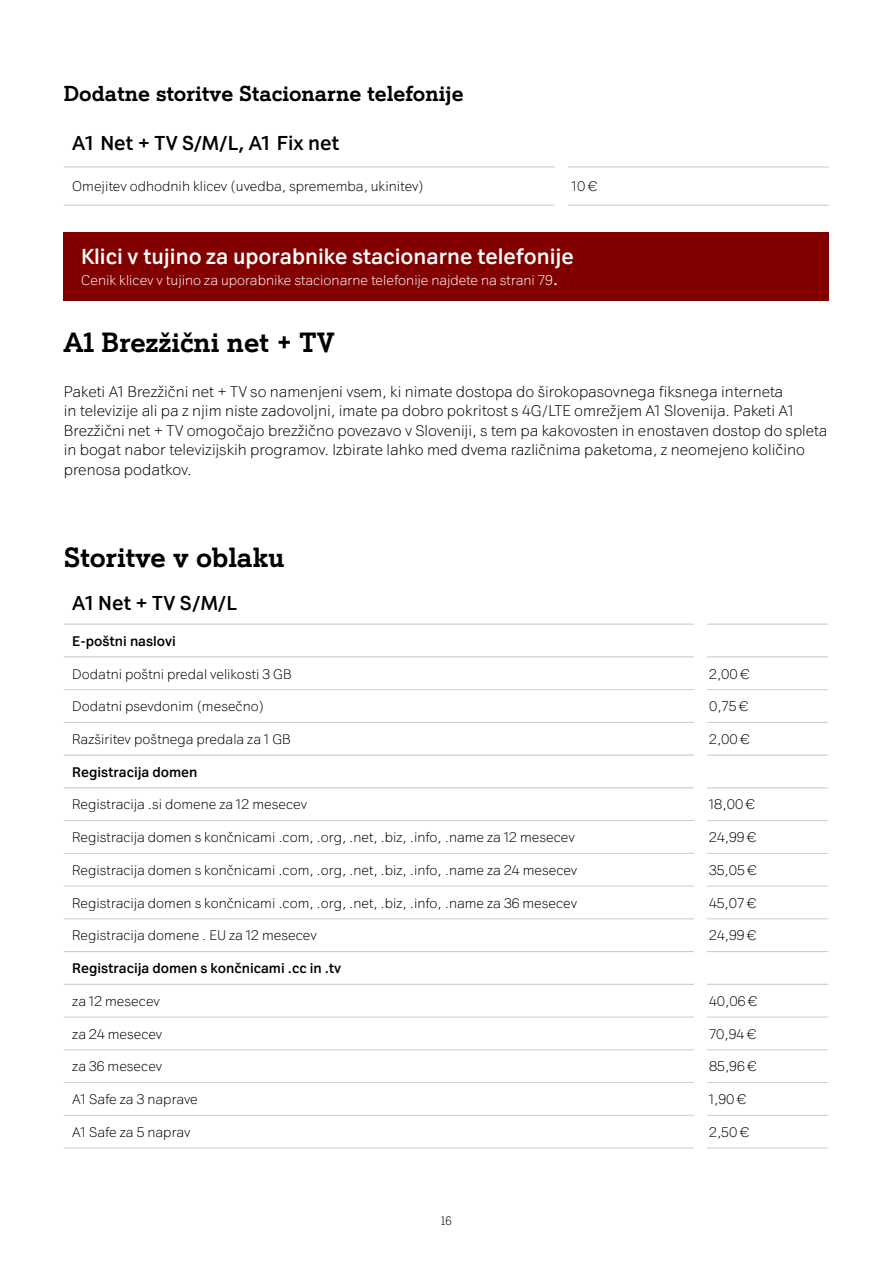
<style>
.page{position:relative;width:893px;height:1263px;background:#fff}
.page>*{position:absolute;margin:0;border:0;box-sizing:border-box;transform-origin:0 0}
.t1{font:700 27px "A1 Serif";color:#000}
.t2{font:700 21px "A1 Sans";color:#fff}
.t3{font:700 21px "A1 Serif";color:#000}
.t4{font:700 19.5px "A1 Sans";color:#000}
.t5{font:300 15px/19.5px "A1 Sans";color:#000}
.t6{font:300 13.5px "A1 Sans";color:#000}
.t7{font:300 13.5px "A1 Sans";color:#fff}
.t8{font:700 13.5px "A1 Sans";color:#000}
.t9{font:300 12px "A1 Serif";color:#000}
.s1{font-weight:400;font-size:18px}
</style>
<div class="page">
<svg style="left:64px;top:167px;width:765px;height:66px"></svg>
<hr style="left:64px;top:166px;width:491px;height:1px;background:#ccc">
<hr style="left:555px;top:166px;width:127px;height:1px;background:#ccc">
<hr style="left:682px;top:166px;width:153px;height:1px;background:#ccc">
<hr style="left:64px;top:205px;width:491px;height:1px;background:#ccc">
<div style="left:549px;top:206px;width:12px;height:37px;background:#fff"></div>
<div style="left:676px;top:206px;width:12px;height:37px;background:#fff"></div>
<hr style="left:555px;top:205px;width:127px;height:1px;background:#ccc">
<hr style="left:682px;top:205px;width:147px;height:1px;background:#ccc">
<div style="left:64px;top:233px;width:765px;height:68px;background:#820000"></div>
<div style="left:555px;top:72px;width:13px;height:157px;background:#fff"></div>
<hr style="left:64px;top:918px;width:631px;height:1px;background:#ccc">
<hr style="left:707px;top:918px;width:121px;height:1px;background:#ccc">
<hr style="left:64px;top:1017px;width:637px;height:1px;background:#ccc">
<hr style="left:701px;top:1017px;width:127px;height:1px;background:#ccc">
<hr style="left:64px;top:1049px;width:637px;height:1px;background:#ccc">
<hr style="left:701px;top:1049px;width:127px;height:1px;background:#ccc">
<hr style="left:64px;top:1082px;width:637px;height:1px;background:#ccc">
<hr style="left:701px;top:1082px;width:127px;height:1px;background:#ccc">
<hr style="left:64px;top:1115px;width:637px;height:1px;background:#ccc">
<hr style="left:701px;top:1115px;width:127px;height:1px;background:#ccc">
<hr style="left:64px;top:1148px;width:637px;height:1px;background:#ccc">
<hr style="left:701px;top:1148px;width:127px;height:1px;background:#ccc">
<hr style="left:64px;top:754px;width:631px;height:2px;background:#ccc">
<hr style="left:707px;top:754px;width:121px;height:2px;background:#ccc">
<hr style="left:64px;top:787px;width:631px;height:1px;background:#ccc">
<hr style="left:707px;top:787px;width:121px;height:1px;background:#ccc">
<hr style="left:64px;top:951px;width:637px;height:1px;background:#ccc">
<hr style="left:701px;top:951px;width:127px;height:1px;background:#ccc">
<hr style="left:64px;top:984px;width:637px;height:1px;background:#ccc">
<hr style="left:701px;top:984px;width:127px;height:1px;background:#ccc">
<hr style="left:64px;top:623px;width:631px;height:2px;background:#ccc">
<hr style="left:707px;top:623px;width:121px;height:2px;background:#ccc">
<hr style="left:64px;top:656px;width:631px;height:1px;background:#ccc">
<hr style="left:707px;top:656px;width:121px;height:1px;background:#ccc">
<hr style="left:64px;top:689px;width:631px;height:1px;background:#ccc">
<hr style="left:707px;top:689px;width:121px;height:1px;background:#ccc">
<hr style="left:64px;top:722px;width:631px;height:1px;background:#ccc">
<hr style="left:707px;top:722px;width:121px;height:1px;background:#ccc">
<hr style="left:64px;top:820px;width:631px;height:1px;background:#ccc">
<hr style="left:707px;top:820px;width:121px;height:1px;background:#ccc">
<hr style="left:64px;top:853px;width:631px;height:1px;background:#ccc">
<hr style="left:707px;top:853px;width:121px;height:1px;background:#ccc">
<hr style="left:64px;top:886px;width:631px;height:1px;background:#ccc">
<hr style="left:707px;top:886px;width:121px;height:1px;background:#ccc">
<div style="left:694px;top:613px;width:13px;height:572px;background:#fff"></div>
<div style="left:829px;top:112px;width:64px;height:110px;background:#fff"></div>
<h2 class="t3" style="left:64px;top:80px;width:401px">Dodatne storitve Stacionarne telefonije</h2>
<h3 class="t4" style="left:72px;top:131px;width:268px">A1 Net + TV S/M/L, A1 Fix net</h3>
<p class="t6" style="left:72px;top:178px;width:353px">Omejitev odhodnih klicev (uvedba, sprememba, ukinitev)</p>
<p class="t6" style="left:572px;top:178px;width:27px">10 €</p>
<h2 class="t2" style="left:81px;top:243px;width:494px">Klici v tujino za uporabnike stacionarne telefonije</h2>
<p class="t7" style="left:81px;top:272px;width:479px">Cenik klicev v tujino za uporabnike stacionarne telefonije najdete na strani 79<span class="s1">.</span></p>
<h1 class="t1" style="left:64px;top:325px;width:272px">A1 Brezžični net + TV</h1>
<p class="t5" style="left:64px;top:382px;width:765px">Paketi A1 Brezžični net + TV so namenjeni vsem, ki nimate dostopa do širokopasovnega fiksnega interneta<br>in televizije ali pa z njim niste zadovoljni, imate pa dobro pokritost s 4G/LTE omrežjem A1 Slovenija. Paketi A1<br>Brezžični net + TV omogočajo brezžično povezavo v Sloveniji, s tem pa kakovosten in enostaven dostop do spleta in bogat nabor televizijskih programov. Izbirate lahko med dvema različnima paketoma, z neomejeno količino prenosa podatkov.</p>
<h1 class="t1" style="left:64px;top:540px;width:222px">Storitve v oblaku</h1>
<h3 class="t4" style="left:72px;top:590px;width:166px">A1 Net + TV S/M/L</h3>
<p class="t8" style="left:72px;top:632px;width:105px">E-poštni naslovi</p>
<p class="t6" style="left:72px;top:665px;width:221px">Dodatni poštni predal velikosti 3 GB</p>
<p class="t6" style="left:709px;top:665px;width:42px">2,00 €</p>
<p class="t6" style="left:72px;top:698px;width:194px">Dodatni psevdonim (mesečno)</p>
<p class="t6" style="left:709px;top:698px;width:41px">0,75 €</p>
<p class="t6" style="left:72px;top:731px;width:220px">Razširitev poštnega predala za 1 GB</p>
<p class="t6" style="left:709px;top:731px;width:42px">2,00 €</p>
<p class="t8" style="left:72px;top:763px;width:127px">Registracija domen</p>
<p class="t6" style="left:72px;top:796px;width:236px">Registracija .si domene za 12 mesecev</p>
<p class="t6" style="left:709px;top:796px;width:47px">18,00 €</p>
<p class="t6" style="left:72px;top:829px;width:504px">Registracija domen s končnicami .com, .org, .net, .biz, .info, .name za 12 mesecev</p>
<p class="t6" style="left:709px;top:829px;width:49px">24,99 €</p>
<p class="t6" style="left:72px;top:862px;width:506px">Registracija domen s končnicami .com, .org, .net, .biz, .info, .name za 24 mesecev</p>
<p class="t6" style="left:709px;top:862px;width:49px">35,05 €</p>
<p class="t6" style="left:72px;top:894px;width:506px">Registracija domen s končnicami .com, .org, .net, .biz, .info, .name za 36 mesecev</p>
<p class="t6" style="left:709px;top:894px;width:48px">45,07 €</p>
<p class="t6" style="left:72px;top:927px;width:246px">Registracija domene . EU za 12 mesecev</p>
<p class="t6" style="left:709px;top:927px;width:49px">24,99 €</p>
<p class="t8" style="left:72px;top:959px;width:270px">Registracija domen s končnicami .cc in .tv</p>
<p class="t6" style="left:72px;top:993px;width:89px">za 12 mesecev</p>
<p class="t6" style="left:709px;top:993px;width:49px">40,06 €</p>
<p class="t6" style="left:72px;top:1025px;width:92px">za 24 mesecev</p>
<p class="t6" style="left:709px;top:1025px;width:48px">70,94 €</p>
<p class="t6" style="left:72px;top:1058px;width:91px">za 36 mesecev</p>
<p class="t6" style="left:709px;top:1058px;width:49px">85,96 €</p>
<p class="t6" style="left:72px;top:1091px;width:127px">A1 Safe za 3 naprave</p>
<p class="t6" style="left:709px;top:1091px;width:39px">1,90 €</p>
<p class="t6" style="left:72px;top:1124px;width:120px">A1 Safe za 5 naprav</p>
<p class="t6" style="left:709px;top:1124px;width:41px">2,50 €</p>
<p class="t9" style="left:441px;top:1213px;width:12px">16</p>
</div>
